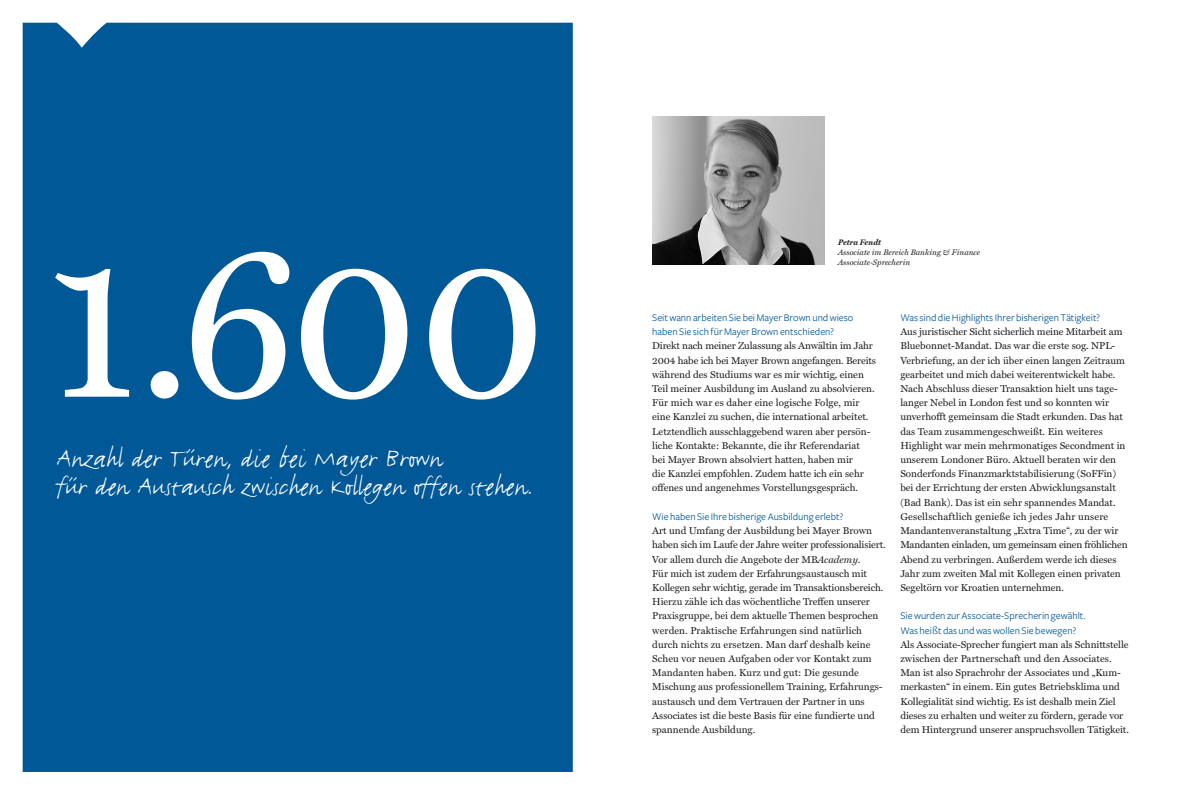
<style>
.page{position:relative;width:1191px;height:794px;background:#fff}
.page>*{position:absolute;margin:0;border:0;box-sizing:border-box;transform-origin:0 0}
.t1{font:207px "Miller Text";color:#fff}
.t2{font:29px/28px "FF Justlefthand";letter-spacing:.015em;color:#fff}
.t3{font:10.5px/14.2px "Freight Sans";color:#005996}
.t4{font:10px/14.2px "Miller Text";color:#231f20}
.t5{font:italic 8px/10px "Miller Text";color:#231f20}
.t6{font:italic 700 8px "Miller Text";color:#231f20}
.s1{font-style:italic}
.s2{font-family:"The Sans";font-weight:300}
</style>
<div class="page">
<div style="left:23px;top:23px;width:550px;height:748px;background:#005996"></div>
<img style="left:652px;top:116px;width:172px;height:149px">
<h1 class="t1" style="left:50px;top:203px;width:498px">1.600</h1>
<h2 class="t2" style="left:57px;top:442px;width:478px">Anzahl der Türen, die bei Mayer Brown<br>für den Austausch zwischen Kollegen offen stehen.</h2>
<p class="t6" style="left:838px;top:237px;width:44px">Petra Fendt</p>
<p class="t5" style="left:838px;top:247px;width:143px">Associate im Bereich Banking &amp; Finance<br>Associate-Sprecherin</p>
<p class="t3" style="left:652px;top:310px;width:203px">Seit wann arbeiten Sie bei Mayer Brown und wieso haben Sie sich für Mayer Brown entschieden?</p>
<p class="t4" style="left:652px;top:339px;width:225px">Direkt nach meiner Zulassung als Anwältin im Jahr 2004 habe ich bei Mayer Brown angefangen. Bereits während des Studiums war es mir wichtig, einen Teil meiner Ausbildung im Ausland zu absolvieren.<br>Für mich war es daher eine logische Folge, mir eine Kanzlei zu suchen, die international arbeitet.<br>Letztendlich ausschlaggebend waren aber persön&shy;liche Kontakte: Bekannte, die ihr Referendariat<br>bei Mayer Brown absolviert hatten, haben mir<br>die Kanzlei empfohlen. Zudem hatte ich ein sehr offenes und angenehmes Vorstellungsgespräch.</p>
<p class="t3" style="left:652px;top:509px;width:193px">Wie haben Sie Ihre bisherige Ausbildung erlebt?</p>
<p class="t4" style="left:652px;top:523px;width:235px">Art und Umfang der Ausbildung bei Mayer Brown haben sich im Laufe der Jahre weiter professionalisiert.<br>Vor allem durch die Angebote der MB<span class="s1">Academy</span>.<br>Für mich ist zudem der Erfahrungsaustausch mit Kollegen sehr wichtig, gerade im Transaktionsbereich.<br>Hierzu zähle ich das wöchentliche Treffen unserer Praxisgruppe, bei dem aktuelle Themen besprochen werden. Praktische Erfahrungen sind natürlich durch nichts zu ersetzen. Man darf deshalb keine Scheu vor neuen Aufgaben oder vor Kontakt zum Mandanten haben. Kurz und gut: Die gesunde Mischung aus professionellem Training, Erfahrungs&shy;austausch und dem Vertrauen der Partner in uns Associates ist die beste Basis für eine fundierte und spannende Ausbildung.</p>
<p class="t3" style="left:900px;top:310px;width:201px">Was sind die Highlights Ihrer bisherigen Tätigkeit?</p>
<p class="t4" style="left:900px;top:325px;width:229px">Aus juristischer Sicht sicherlich meine Mitarbeit am Bluebonnet-Mandat. Das war die erste sog. NPL-Verbriefung, an der ich über einen langen Zeitraum gearbeitet und mich dabei weiterentwickelt habe.<br>Nach Abschluss dieser Transaktion hielt uns tage&shy;langer Nebel in London fest und so konnten wir unverhofft gemeinsam die Stadt erkunden. Das hat das Team zusammengeschweißt. Ein weiteres Highlight war mein mehrmonatiges Secondment in unserem Londoner Büro. Aktuell beraten wir den Sonderfonds Finanzmarktstabilisierung (SoFFin) bei der Errichtung der ersten Abwicklungsanstalt (Bad Bank). Das ist ein sehr spannendes Mandat.<br>Gesellschaftlich genieße ich jedes Jahr unsere Mandantenveranstaltung „Extra Time“, zu der wir Mandanten einladen, um gemeinsam einen fröhlichen Abend zu verbringen. Außerdem werde ich dieses Jahr zum zweiten Mal mit Kollegen einen privaten Segeltörn vor Kroatien unternehmen.</p>
<p class="t3" style="left:900px;top:608px;width:186px">Sie wurden zur Associate-Sprecherin gewählt.<br>Was hei<span class="s2">ß</span>t das und was wollen Sie bewegen?</p>
<p class="t4" style="left:900px;top:637px;width:230px">Als Associate-Sprecher fungiert man als Schnittstelle zwischen der Partnerschaft und den Associates.<br>Man ist also Sprachrohr der Associates und „Kum&shy;merkasten“ in einem. Ein gutes Betriebsklima und Kollegialität sind wichtig. Es ist deshalb mein Ziel dieses zu erhalten und weiter zu fördern, gerade vor dem Hintergrund unserer anspruchsvollen Tätigkeit.</p>
</div>
